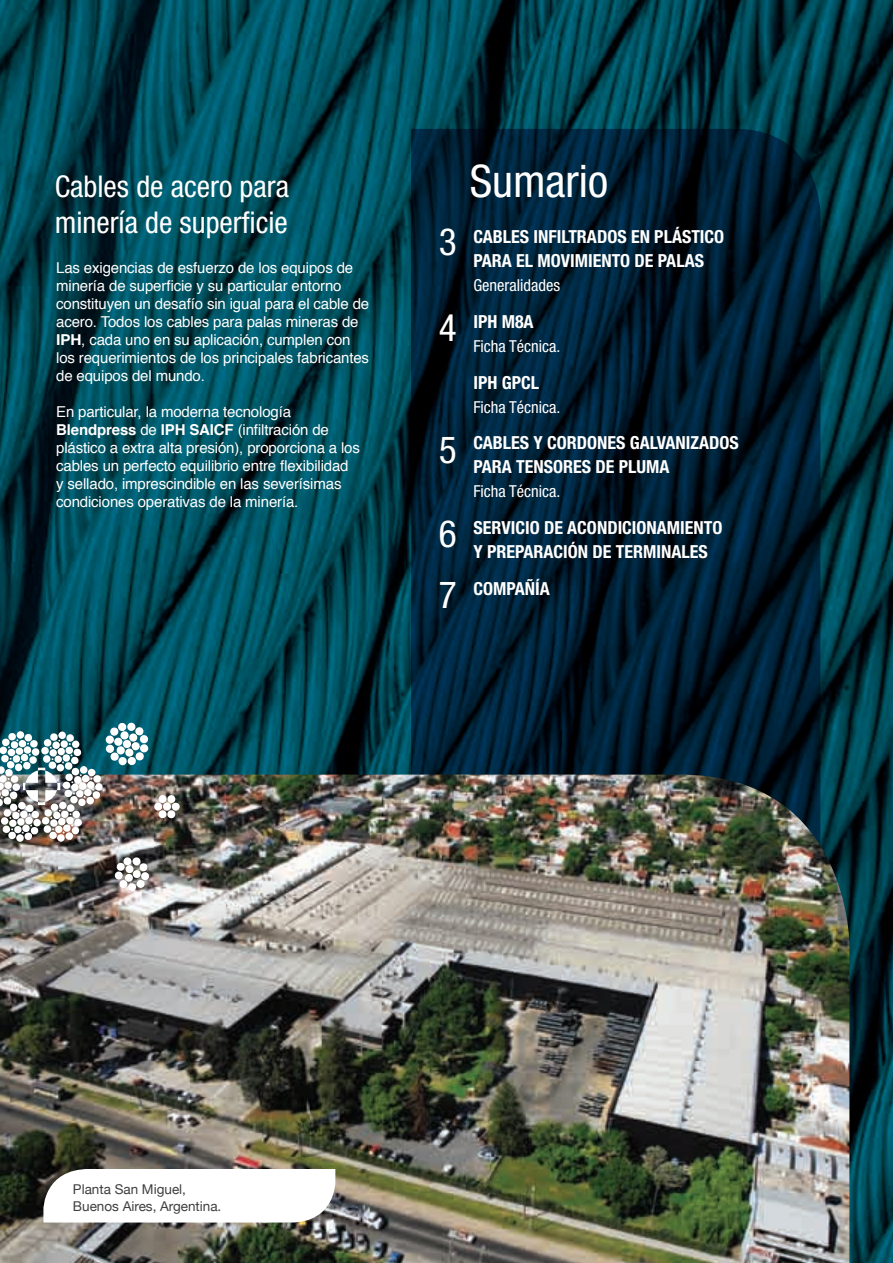
<style>
.page{position:relative;width:893px;height:1263px;background:#fff}
.page>*{position:absolute;margin:0;border:0;box-sizing:border-box;transform-origin:0 0}
.t1{font:condensed 45px "Helvetica Neue";color:#fff}
.t2{font:condensed 37.5px/60.6px "Helvetica Neue";color:#fff}
.t3{font:condensed 30px/36px "Helvetica Neue";color:#fff}
.t4{font:700 condensed 18px/24px "Helvetica Neue";color:#fff}
.t5{font:condensed 16.5px "Helvetica Neue";color:#fff}
.t6{font:15px/18px "Helvetica";letter-spacing:-.01em;color:#fff}
.t7{font:13.5px/16.5px "Helvetica Neue";color:#3e3e3f}
.s1{font-family:"Helvetica Neue";font-weight:700}
.s2{font-weight:700}
</style>
<div class="page">
<img style="left:0;top:0;width:893px;height:1263px">
<svg style="left:411px;top:129px;width:409px;height:646px;background:#001d31"></svg>
<img style="left:0;top:775px;width:849px;height:488px">
<div style="left:128px;top:883px;width:8px;height:8px;background:#fff;border-radius:50%"></div>
<svg style="left:114px;top:857px;width:34px;height:31px"></svg>
<div style="left:172px;top:803px;width:8px;height:8px;background:#fff;border-radius:50%"></div>
<div style="left:154px;top:803px;width:8px;height:7px;background:#fff;border-radius:50%"></div>
<svg style="left:158px;top:794px;width:18px;height:25px"></svg>
<img style="left:0;top:722px;width:149px;height:118px">
<svg style="left:43px;top:1169px;width:292px;height:53px"></svg>
<h3 class="t3" style="left:55px;top:168px;width:236px">Cables de acero para minería de superficie</h3>
<p class="t6" style="left:56px;top:258px;width:314px">Las exigencias de esfuerzo de los equipos de minería de superficie y su particular entorno constituyen un desafío sin igual para el cable de acero. Todos los cables para palas mineras de <span class="s1">IPH</span>, cada uno en su aplicación, cumplen con los requerimientos de los principales fabricantes de equipos del mundo.</p>
<p class="t6" style="left:56px;top:402px;width:305px">En particular, la moderna tecnología <span class="s2">Blendpress</span> de <span class="s2">IPH SAICF</span> (infiltración de plástico a extra alta presión), proporciona a los cables un perfecto equilibrio entre flexibilidad<br>y sellado, imprescindible en las severísimas condiciones operativas de la minería.</p>
<h2 class="t2" style="left:439px;top:211px;width:19px">3</h2>
<h2 class="t2" style="left:439px;top:297px;width:19px">4</h2>
<h2 class="t2" style="left:439px;top:419px;width:19px">5</h2>
<h2 class="t2" style="left:439px;top:503px;width:19px">6<br>7</h2>
<h1 class="t1" style="left:470px;top:155px;width:140px">Sumario</h1>
<p class="t4" style="left:473px;top:224px;width:252px">CABLES INFILTRADOS EN PLÁSTICO<br>PARA EL MOVIMIENTO DE PALAS</p>
<p class="t5" style="left:473px;top:276px;width:88px">Generalidades</p>
<p class="t4" style="left:473px;top:309px;width:62px">IPH M8A</p>
<p class="t5" style="left:473px;top:336px;width:89px">Ficha Técnica.</p>
<p class="t4" style="left:473px;top:370px;width:67px">IPH GPCL</p>
<p class="t5" style="left:473px;top:397px;width:89px">Ficha Técnica.</p>
<p class="t4" style="left:473px;top:431px;width:267px">CABLES Y CORDONES GALVANIZADOS<br>PARA TENSORES DE PLUMA</p>
<p class="t5" style="left:473px;top:482px;width:89px">Ficha Técnica.</p>
<p class="t4" style="left:473px;top:515px;width:251px">SERVICIO DE ACONDICIONAMIENTO<br>Y PREPARACIÓN DE TERMINALES</p>
<p class="t4" style="left:473px;top:576px;width:78px">COMPAÑÍA</p>
<p class="t7" style="left:73px;top:1181px;width:150px">Planta San Miguel,<br>Buenos Aires, Argentina.</p>
</div>
